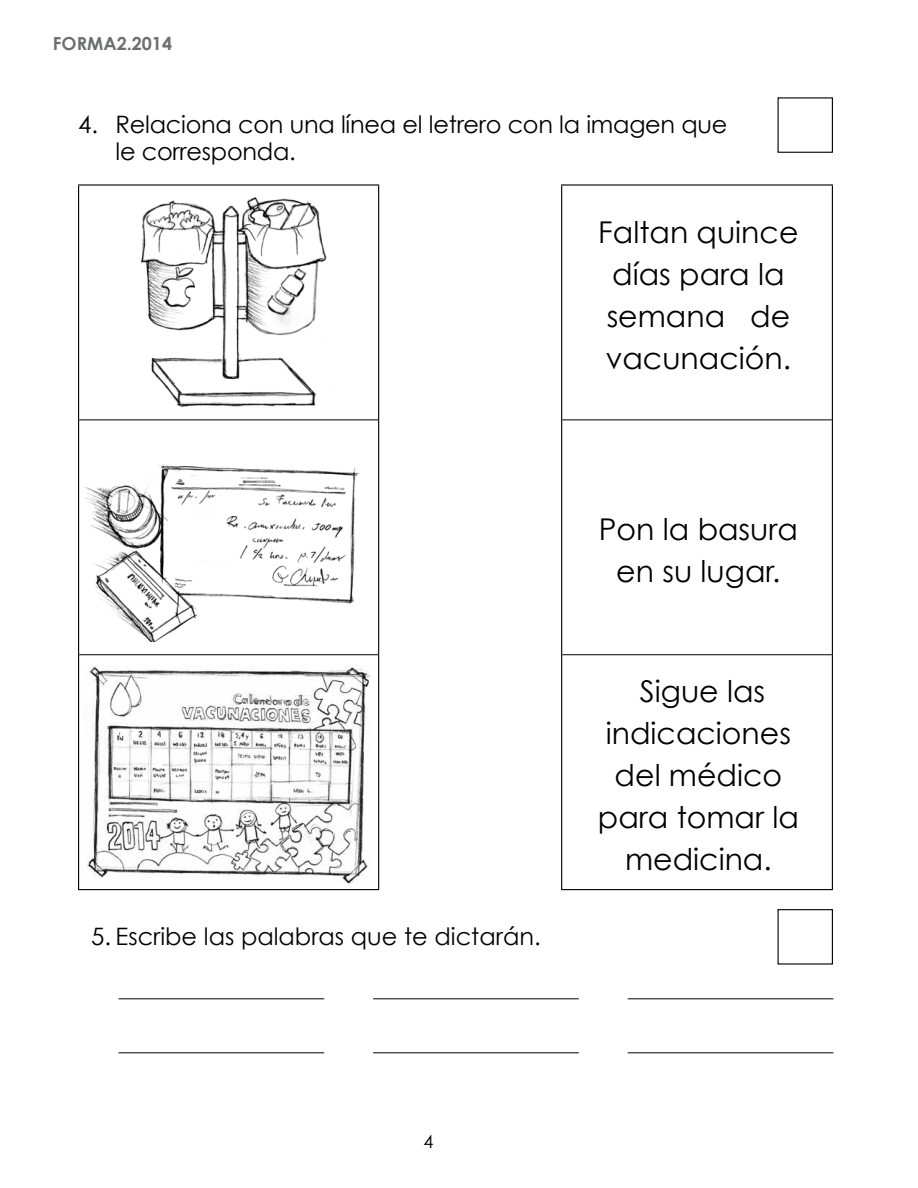
<style>
.page{position:relative;width:918px;height:1188px;background:#fff}
.page>*{position:absolute;margin:0;border:0;box-sizing:border-box;transform-origin:0 0}
.t1{font:30px/42px "Century Gothic";color:#000;text-align:center}
.t2{font:24px/27px "Century Gothic";letter-spacing:-.01em;color:#000}
.t3{font:700 18px "Century Gothic";color:#6d6e71}
.t4{font:18px "Century Gothic";color:#000}
</style>
<div class="page">
<hr style="left:78px;top:184px;width:301px;height:2px;background:#000">
<hr style="left:78px;top:186px;width:1px;height:234px;background:#000">
<hr style="left:378px;top:186px;width:1px;height:234px;background:#000">
<hr style="left:78px;top:420px;width:1px;height:235px;background:#000">
<hr style="left:378px;top:420px;width:1px;height:235px;background:#000">
<hr style="left:78px;top:655px;width:1px;height:234px;background:#000">
<hr style="left:378px;top:655px;width:1px;height:234px;background:#000">
<hr style="left:78px;top:889px;width:301px;height:1px;background:#000">
<hr style="left:79px;top:420px;width:299px;height:1px;background:#000">
<hr style="left:79px;top:654px;width:299px;height:1px;background:#000">
<hr style="left:562px;top:420px;width:270px;height:1px;background:#000">
<hr style="left:562px;top:654px;width:270px;height:1px;background:#000">
<hr style="left:561px;top:184px;width:272px;height:2px;background:#000">
<hr style="left:561px;top:186px;width:1px;height:234px;background:#000">
<hr style="left:832px;top:186px;width:1px;height:234px;background:#000">
<hr style="left:561px;top:420px;width:1px;height:235px;background:#000">
<hr style="left:832px;top:420px;width:1px;height:235px;background:#000">
<hr style="left:561px;top:655px;width:1px;height:234px;background:#000">
<hr style="left:832px;top:655px;width:1px;height:234px;background:#000">
<hr style="left:561px;top:889px;width:272px;height:1px;background:#000">
<hr style="left:119px;top:999px;width:205px;height:1px;background:#000">
<hr style="left:373px;top:999px;width:206px;height:1px;background:#000">
<hr style="left:628px;top:999px;width:205px;height:1px;background:#000">
<hr style="left:119px;top:1053px;width:205px;height:1px;background:#000">
<hr style="left:373px;top:1053px;width:206px;height:1px;background:#000">
<hr style="left:628px;top:1053px;width:205px;height:1px;background:#000">
<img style="left:141px;top:197px;width:186px;height:210px">
<img style="left:85px;top:464px;width:275px;height:178px">
<img style="left:87px;top:666px;width:284px;height:218px">
<div style="left:778px;top:909px;width:55px;height:56px;border:1px solid #000"></div>
<div style="left:778px;top:97px;width:55px;height:56px;border:1px solid #000"></div>
<p class="t3" style="left:53px;top:32px;width:121px">FORMA2.2014</p>
<p class="t2" style="left:116px;top:111px;width:614px;text-indent:-37px">4. Relaciona con una línea el letrero con la imagen que le corresponda.</p>
<p class="t1" style="left:598px;top:211px;width:202px;text-align:left">Faltan quince días para la semana de vacunación.</p>
<p class="t1" style="left:599px;top:508px;width:201px">Pon la basura en su lugar.</p>
<p class="t2" style="left:91px;top:922px;width:451px">5. Escribe las palabras que te dictarán.</p>
<p class="t1" style="left:598px;top:670px;width:203px">Sigue las indicaciones del médico para tomar la medicina.</p>
<p class="t4" style="left:424px;top:1130px;width:11px">4</p>
</div>
